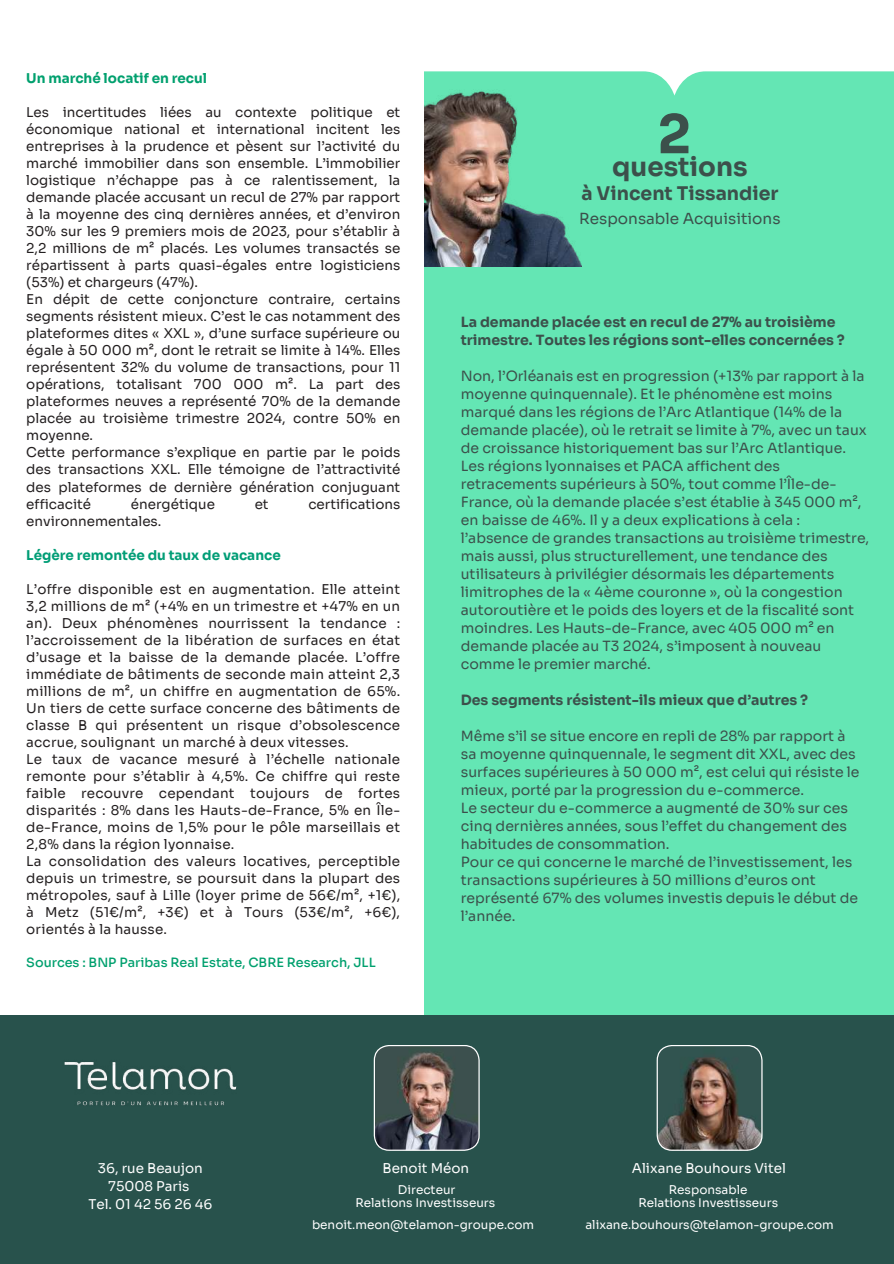
<style>
.page{position:relative;width:894px;height:1264px;background:#fff}
.page>*{position:absolute;margin:0;border:0;box-sizing:border-box;transform-origin:0 0}
.t1{font:700 53.4px "Sora";color:#3c504b}
.t2{font:700 26.1px "Sora";color:#3c504b}
.t3{font:700 18.9px "Sora";color:#3c504b}
.t4{font:15.3px "Sora";color:#3c504b}
.t5{font:14.1px/18px "Sora";color:#3c504b}
.t6{font:700 14.1px/18px "Sora";color:#3c504b}
.t7{font:13.5px/17px "Sora";color:#231f20}
.t8{font:13.5px/18px "Sora";color:#fff;text-align:center}
.t9{font:700 13.5px "Sora";color:#009d76}
.t10{font:700 13.5px "Sora";color:#00a06e}
.t11{font:500 12.75px "Sora";color:#00a06e}
.t12{font:12px/13px "Sora";color:#fff;text-align:center}
</style>
<div class="page">
<div style="left:424px;top:57px;width:469px;height:1185px;background:#64e6b4"></div>
<div style="left:0;top:1015px;width:893px;height:248px;background:#28524c"></div>
<img style="left:64px;top:1062px;width:173px;height:44px">
<img style="left:373px;top:1045px;width:106px;height:105px">
<img style="left:656px;top:1045px;width:106px;height:105px">
<img style="left:424px;top:96px;width:157px;height:170px">
<svg style="left:424px;top:57px;width:469px;height:39px"></svg>
<p class="t10" style="left:26px;top:70px;width:182px">Un marché locatif en recul</p>
<p class="t7" style="left:26px;top:104px;width:375px">Les incertitudes liées au contexte politique et économique national et international incitent les entreprises à la prudence et pèsent sur l’activité du marché immobilier dans son ensemble. L’immobilier logistique n’échappe pas à ce ralentissement, la demande placée accusant un recul de 27% par rapport à la moyenne des cinq dernières années, et d’environ 30% sur les 9 premiers mois de 2023, pour s’établir à 2,2 millions de m² placés. Les volumes transactés se répartissent à parts quasi-égales entre logisticiens (53%) et chargeurs (47%).<br>En dépit de cette conjoncture contraire, certains segments résistent mieux. C’est le cas notamment des plateformes dites « XXL », d’une surface supérieure ou égale à 50 000 m², dont le retrait se limite à 14%. Elles représentent 32% du volume de transactions, pour 11 opérations, totalisant 700 000 m². La part des plateformes neuves a représenté 70% de la demande placée au troisième trimestre 2024, contre 50% en moyenne.<br>Cette performance s’explique en partie par le poids des transactions XXL. Elle témoigne de l’attractivité des plateformes de dernière génération conjuguant efficacité</p>
<p class="t7" style="left:131px;top:495px;width:85px">énergétique</p>
<p class="t7" style="left:254px;top:495px;width:15px">et</p>
<p class="t7" style="left:308px;top:495px;width:93px">certifications</p>
<p class="t7" style="left:26px;top:512px;width:136px">environnementales.</p>
<p class="t9" style="left:26px;top:546px;width:256px">Légère remontée du taux de vacance</p>
<p class="t7" style="left:26px;top:580px;width:375px">L’offre disponible est en augmentation. Elle atteint 3,2 millions de m² (+4% en un trimestre et +47% en un an). Deux phénomènes nourrissent la tendance : l’accroissement de la libération de surfaces en état d’usage et la baisse de la demande placée. L’offre immédiate de bâtiments de seconde main atteint 2,3 millions de m², un chiffre en augmentation de 65%.<br>Un tiers de cette surface concerne des bâtiments de classe B qui présentent un risque d’obsolescence accrue, soulignant un marché à deux vitesses.<br>Le taux de vacance mesuré à l’échelle nationale remonte pour s’établir à 4,5%. Ce chiffre qui reste faible recouvre cependant toujours de fortes disparités : 8% dans les Hauts-de-France, 5% en Île&shy;de-France, moins de 1,5% pour le pôle marseillais et 2,8% dans la région lyonnaise.<br>La consolidation des valeurs locatives, perceptible depuis un trimestre, se poursuit dans la plupart des métropoles, sauf à Lille (loyer prime de 56€/m², +1€), à Metz (51€/m², +3€) et à Tours (53€/m², +6€), orientés à la hausse.</p>
<p class="t11" style="left:26px;top:954px;width:351px">Sources : BNP Paribas Real Estate, CBRE Research, JLL</p>
<h1 class="t1" style="left:657px;top:101px;width:35px">2</h1>
<h2 class="t2" style="left:612px;top:151px;width:137px">questions</h2>
<h3 class="t3" style="left:581px;top:182px;width:198px">à Vincent Tissandier</h3>
<p class="t4" style="left:579px;top:209px;width:203px">Responsable Acquisitions</p>
<p class="t6" style="left:460px;top:313px;width:385px">La demande placée est en recul de 27% au troisième trimestre. Toutes les régions sont-elles concernées ?</p>
<p class="t5" style="left:460px;top:367px;width:410px">Non, l’Orléanais est en progression (+13% par rapport à la moyenne quinquennale). Et le phénomène est moins marqué dans les régions de l’Arc Atlantique (14% de la demande placée), où le retrait se limite à 7%, avec un taux de croissance historiquement bas sur l’Arc Atlantique.<br>Les régions lyonnaises et PACA affichent des retracements supérieurs à 50%, tout comme l’Île-de-France, où la demande placée s’est établie à 345 000 m², en baisse de 46%. Il y a deux explications à cela : l’absence de grandes transactions au troisième trimestre, mais aussi, plus structurellement, une tendance des utilisateurs à privilégier désormais les départements limitrophes de la « 4ème couronne », où la congestion autoroutière et le poids des loyers et de la fiscalité sont moindres. Les Hauts-de-France, avec 405 000 m² en demande placée au T3 2024, s’imposent à nouveau comme le premier marché.</p>
<p class="t6" style="left:460px;top:691px;width:349px">Des segments résistent-ils mieux que d’autres ?</p>
<p class="t5" style="left:460px;top:727px;width:400px">Même s’il se situe encore en repli de 28% par rapport à sa moyenne quinquennale, le segment dit XXL, avec des surfaces supérieures à 50 000 m², est celui qui résiste le mieux, porté par la progression du e-commerce.<br>Le secteur du e-commerce a augmenté de 30% sur ces cinq dernières années, sous l’effet du changement des habitudes de consommation.<br>Pour ce qui concerne le marché de l’investissement, les transactions supérieures à 50 millions d’euros ont représenté 67% des volumes investis depuis le début de l’année.</p>
<p class="t8" style="left:88px;top:1159px;width:125px">36, rue Beaujon<br>75008 Paris<br>Tel. 01 42 56 26 46</p>
<p class="t8" style="left:382px;top:1159px;width:88px">Benoit Méon</p>
<p class="t8" style="left:631px;top:1159px;width:155px">Alixane Bouhours Vitel</p>
<p class="t12" style="left:355px;top:1183px;width:141px">Directeur<br>Relations Investisseurs</p>
<p class="t12" style="left:312px;top:1218px;width:224px">benoit.meon@telamon-groupe.com</p>
<p class="t12" style="left:585px;top:1218px;width:250px">alixane.bouhours@telamon-groupe.com</p>
<p class="t12" style="left:638px;top:1183px;width:141px">Responsable<br>Relations Investisseurs</p>
</div>
